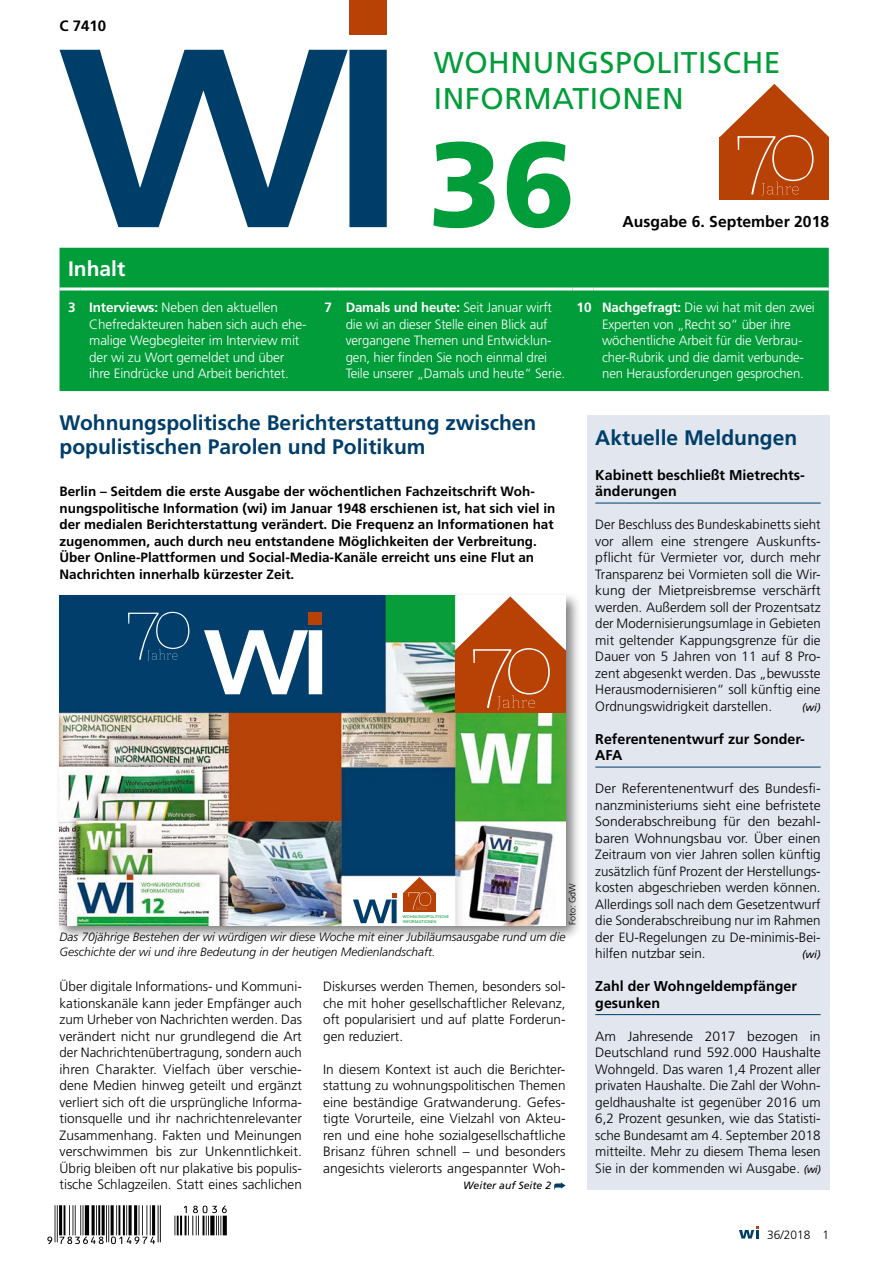
<style>
.page{position:relative;width:893px;height:1263px;background:#fff}
.page>*{position:absolute;margin:0;border:0;box-sizing:border-box;transform-origin:0 0}
.t1{font:900 120px "Frutiger";color:#009d3a}
.t2{font:30px/36px "Frutiger";letter-spacing:.02em;color:#009d3a}
.t3{font:700 21px/24px "Frutiger";color:#003e6a}
.t4{font:700 21px "Frutiger";color:#fff}
.t5{font:700 15.75px "Frutiger";color:#000}
.t6{font:700 15px "Frutiger";color:#000}
.t7{font:700 14.25px/16.5px "Frutiger";color:#000}
.t8{font:300 13.5px/16.5px "Frutiger";color:#000;text-align:justify}
.t9{font:300 13.5px/16.5px "Frutiger";letter-spacing:-.01em;color:#fff}
.t10{font:700 13.5px/16.5px "Frutiger";color:#000}
.t11{font:italic 300 12px/15px "Frutiger";color:#000}
.t12{font:300 12px "Frutiger";color:#000}
.t13{font:italic 10.5px "Frutiger";color:#000}
.t14{font:300 9px "Frutiger";color:#000}
.t15{font:4.05px/4.8px "Frutiger";letter-spacing:.02em;color:#009d3a}
.s1{font-weight:700}
.s2{font-weight:400;font-style:italic;font-size:10.5px}
</style>
<div class="page">
<div style="left:60px;top:248px;width:769px;height:143px;background:#009d3a"></div>
<hr style="left:60px;top:287px;width:21px;height:3px;background:#fff">
<hr style="left:81px;top:287px;width:235px;height:3px;background:#fff">
<hr style="left:316px;top:287px;width:21px;height:3px;background:#fff">
<hr style="left:337px;top:287px;width:235px;height:3px;background:#fff">
<hr style="left:572px;top:287px;width:22px;height:3px;background:#fff">
<hr style="left:594px;top:287px;width:235px;height:3px;background:#fff">
<svg style="left:554px;top:1182px;width:12px;height:7px"></svg>
<div style="left:587px;top:415px;width:242px;height:774px;background:#e1e6ef"></div>
<hr style="left:595px;top:503px;width:226px;height:1px;background:#003e6a">
<hr style="left:595px;top:767px;width:226px;height:1px;background:#003e6a">
<hr style="left:595px;top:1014px;width:226px;height:1px;background:#003e6a">
<div style="left:55px;top:591px;width:526px;height:350px;background:#000;opacity:.5"></div>
<img style="left:60px;top:595px;width:506px;height:330px">
<div style="left:719px;top:137px;width:110px;height:62px;background:#b84206"></div>
<svg style="left:720px;top:84px;width:109px;height:112px"></svg>
<svg style="left:204px;top:630px;width:118px;height:64px"></svg>
<div style="left:309px;top:612px;width:13px;height:13px;background:#b84206"></div>
<svg style="left:128px;top:612px;width:61px;height:49px;background:#174f78"></svg>
<div style="left:455px;top:650px;width:111px;height:63px;background:#b84206"></div>
<svg style="left:455px;top:596px;width:111px;height:114px"></svg>
<svg style="left:353px;top:893px;width:44px;height:30px"></svg>
<div style="left:403px;top:893px;width:33px;height:18px;background:#b84206"></div>
<svg style="left:403px;top:877px;width:33px;height:33px"></svg>
<svg style="left:739px;top:1226px;width:20px;height:12px"></svg>
<hr style="left:160px;top:1205px;width:1px;height:37px;background:#000">
<hr style="left:158px;top:1205px;width:1px;height:37px;background:#000">
<hr style="left:152px;top:1205px;width:3px;height:30px;background:#000">
<hr style="left:150px;top:1205px;width:1px;height:30px;background:#000">
<hr style="left:146px;top:1205px;width:1px;height:30px;background:#000">
<hr style="left:142px;top:1205px;width:1px;height:30px;background:#000">
<hr style="left:139px;top:1205px;width:1px;height:30px;background:#000">
<hr style="left:134px;top:1205px;width:3px;height:30px;background:#000">
<hr style="left:129px;top:1205px;width:3px;height:30px;background:#000">
<hr style="left:126px;top:1205px;width:1px;height:30px;background:#000">
<hr style="left:123px;top:1205px;width:2px;height:30px;background:#000">
<hr style="left:119px;top:1205px;width:1px;height:30px;background:#000">
<hr style="left:116px;top:1205px;width:1px;height:30px;background:#000">
<hr style="left:111px;top:1205px;width:3px;height:30px;background:#000">
<hr style="left:108px;top:1205px;width:1px;height:37px;background:#000">
<hr style="left:106px;top:1205px;width:1px;height:37px;background:#000">
<hr style="left:102px;top:1205px;width:3px;height:30px;background:#000">
<hr style="left:98px;top:1205px;width:2px;height:30px;background:#000">
<hr style="left:96px;top:1205px;width:1px;height:30px;background:#000">
<hr style="left:92px;top:1205px;width:3px;height:30px;background:#000">
<hr style="left:85px;top:1205px;width:4px;height:30px;background:#404040">
<hr style="left:83px;top:1205px;width:1px;height:30px;background:#000">
<hr style="left:80px;top:1205px;width:1px;height:30px;background:#000">
<hr style="left:75px;top:1205px;width:1px;height:30px;background:#000">
<hr style="left:73px;top:1205px;width:1px;height:30px;background:#000">
<hr style="left:69px;top:1205px;width:1px;height:30px;background:#000">
<hr style="left:64px;top:1205px;width:1px;height:30px;background:#000">
<hr style="left:59px;top:1205px;width:3px;height:30px;background:#000">
<hr style="left:57px;top:1205px;width:1px;height:37px;background:#000">
<hr style="left:55px;top:1205px;width:1px;height:37px;background:#000">
<svg style="left:47px;top:1206px;width:180px;height:38px"></svg>
<svg style="left:60px;top:50px;width:327px;height:177px"></svg>
<div style="left:350px;top:0;width:37px;height:34px;background:#b84206"></div>
<p class="t6" style="left:60px;top:17px;width:48px">C 7410</p>
<h2 class="t2" style="left:434px;top:44px;width:348px">WOHNUNGSPOLITISCHE<br>INFORMATIONEN</h2>
<h1 class="t1" style="left:428px;top:112px;width:148px">36</h1>
<p class="t5" style="left:623px;top:212px;width:208px">Ausgabe 6. September 2018</p>
<h3 class="t4" style="left:68px;top:257px;width:59px">Inhalt</h3>
<p class="t9" style="left:89px;top:300px;width:219px;text-indent:-21px"><span class="s1">3 Interviews:</span> Neben den aktuellen Chefredakteuren haben sich auch ehe&shy;malige Wegbegleiter im Interview mit der wi zu Wort gemeldet und über ihre Eindrücke und Arbeit berichtet.</p>
<p class="t9" style="left:346px;top:300px;width:221px;text-indent:-21px"><span class="s1">7 Damals und heute:</span> Seit Januar wirft die wi an dieser Stelle einen Blick auf vergangene Themen und Entwicklun&shy;gen, hier finden Sie noch einmal drei Teile unserer „Damals und heute“ Serie.</p>
<p class="t9" style="left:602px;top:300px;width:214px;text-indent:-26px"><span class="s1">10 Nachgefragt:</span> Die wi hat mit den zwei Experten von „Recht so“ über ihre wöchentliche Arbeit für die Verbrau&shy;cher-Rubrik und die damit verbunde&shy;nen Herausforderungen gesprochen.</p>
<h3 class="t3" style="left:60px;top:411px;width:478px">Wohnungspolitische Berichterstattung zwischen populistischen Parolen und Politikum</h3>
<p class="t10" style="left:60px;top:483px;width:497px">Berlin – Seitdem die erste Ausgabe der wöchentlichen Fachzeitschrift Woh&shy;nungspolitische Information (wi) im Januar 1948 erschienen ist, hat sich viel in der medialen Berichterstattung verändert. Die Frequenz an Informationen hat zugenommen, auch durch neu entstandene Möglichkeiten der Verbreitung.<br>Über Online-Plattformen und Social-Media-Kanäle erreicht uns eine Flut an Nachrichten innerhalb kürzester Zeit.</p>
<p class="t15" style="left:403px;top:914px;width:48px">WOHNUNGSPOLITISCHE<br>INFORMATIONEN</p>
<p class="t14" style="left:567px;top:925px;width:44px;rotate:-90deg">Foto: GdW</p>
<p class="t11" style="left:60px;top:929px;width:507px">Das 70jährige Bestehen der wi würdigen wir diese Woche mit einer Jubiläumsausgabe rund um die<br>Geschichte der wi und ihre Bedeutung in der heutigen Medienlandschaft.</p>
<p class="t8" style="left:60px;top:979px;width:244px">Über digitale Informations- und Kommuni&shy;kationskanäle kann jeder Empfänger auch zum Urheber von Nachrichten werden. Das verändert nicht nur grundlegend die Art der Nachrichtenübertragung, sondern auch ihren Charakter. Vielfach über verschie&shy;dene Medien hinweg geteilt und ergänzt verliert sich oft die ursprüngliche Informa&shy;tionsquelle und ihr nachrichtenrelevanter Zusammenhang. Fakten und Meinungen verschwimmen bis zur Unkenntlichkeit.<br>Übrig bleiben oft nur plakative bis populis&shy;tische Schlagzeilen. Statt eines sachlichen</p>
<p class="t8" style="left:323px;top:979px;width:244px">Diskurses werden Themen, besonders sol&shy;che mit hoher gesellschaftlicher Relevanz, oft popularisiert und auf platte Forderun&shy;gen reduziert.</p>
<p class="t8" style="left:323px;top:1061px;width:244px">In diesem Kontext ist auch die Berichter&shy;stattung zu wohnungspolitischen Themen eine beständige Gratwanderung. Gefes&shy;tigte Vorurteile, eine Vielzahl von Akteu&shy;ren und eine hohe sozialgesellschaftliche Brisanz führen schnell – und besonders angesichts vielerorts angespannter Woh-</p>
<p class="t13" style="left:463px;top:1180px;width:89px">Weiter auf Seite 2</p>
<h3 class="t3" style="left:595px;top:426px;width:203px">Aktuelle Meldungen</h3>
<p class="t7" style="left:595px;top:466px;width:211px">Kabinett beschließt Mietrechts&shy;änderungen</p>
<p class="t8" style="left:595px;top:517px;width:227px">Der Beschluss des Bundeskabinetts sieht vor allem eine strengere Auskunfts&shy;pflicht für Vermieter vor, durch mehr Transparenz bei Vormieten soll die Wir&shy;kung der Mietpreisbremse verschärft werden. Außerdem soll der Prozentsatz der Modernisierungsumlage in Gebieten mit geltender Kappungsgrenze für die Dauer von 5 Jahren von 11 auf 8 Pro&shy;zent abgesenkt werden. Das „bewusste Herausmodernisieren“ soll künftig eine Ordnungswidrigkeit darstellen.</p>
<p class="t13" style="left:802px;top:701px;width:20px">(wi)</p>
<p class="t7" style="left:595px;top:730px;width:211px">Referentenentwurf zur Sonder-<br>AFA</p>
<p class="t8" style="left:595px;top:781px;width:227px">Der Referentenentwurf des Bundesfi&shy;nanzministeriums sieht eine befristete Sonderabschreibung für den bezahl&shy;baren Wohnungsbau vor. Über einen Zeitraum von vier Jahren sollen künftig zusätzlich fünf Prozent der Herstellungs&shy;kosten abgeschrieben werden können.<br>Allerdings soll nach dem Gesetzentwurf die Sonderabschreibung nur im Rahmen der EU-Regelungen zu De-minimis-Bei&shy;hilfen nutzbar sein.</p>
<p class="t13" style="left:802px;top:949px;width:20px">(wi)</p>
<p class="t7" style="left:595px;top:978px;width:203px">Zahl der Wohngeldempfänger gesunken</p>
<p class="t8" style="left:595px;top:1028px;width:227px">Am Jahresende 2017 bezogen in Deutschland rund 592.000 Haushalte Wohngeld. Das waren 1,4 Prozent aller privaten Haushalte. Die Zahl der Wohn&shy;geldhaushalte ist gegenüber 2016 um 6,2 Prozent gesunken, wie das Statisti&shy;sche Bundesamt am 4. September 2018 mitteilte. Mehr zu diesem Thema lesen Sie in der kommenden wi Ausgabe. <span class="s2">(wi)</span></p>
<p class="t12" style="left:767px;top:1227px;width:64px">36/2018 1</p>
</div>
